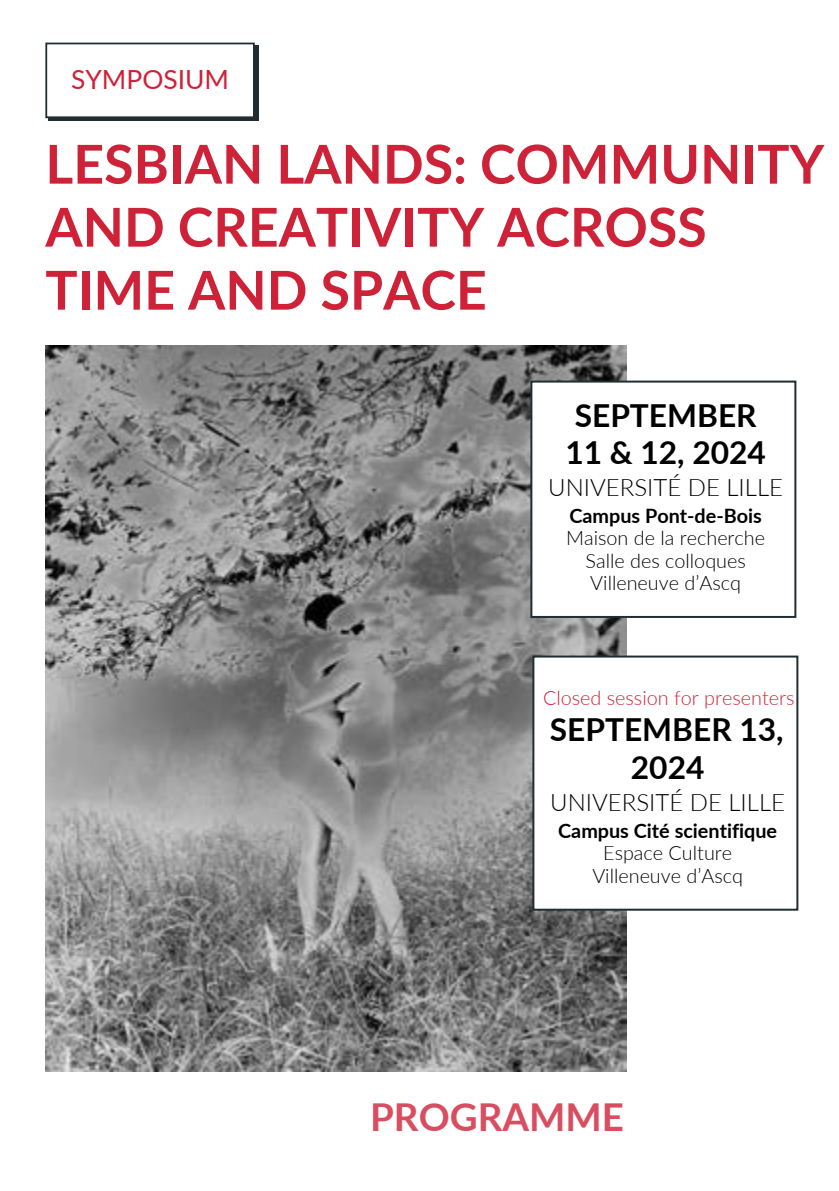
<style>
.page{position:relative;width:839px;height:1191px;background:#fff}
.page>*{position:absolute;margin:0;border:0;box-sizing:border-box;transform-origin:0 0}
.t1{font:700 53.6px/63px "Lato";color:#ce2238}
.t2{font:700 38.4px "Lato";color:#d84e60}
.t3{font:700 31.6px/37.6px "Lato";color:#000}
.t4{font:26.4px "Lato";color:#ce2238}
.t5{font:300 24px "Lato";color:#000}
.t6{font:300 19.8px/22.4px "Lato";color:#000;text-align:center}
.t7{font:300 19.8px "Lato";color:#ce2238}
.s1{font-weight:700}
</style>
<div class="page">
<img style="left:45px;top:345px;width:581px;height:726px">
<div style="left:49px;top:46px;width:209px;height:75px;background:#202e31"></div>
<div style="left:45px;top:43px;width:210px;height:75px;background:#fff"></div>
<svg style="left:530px;top:381px;width:266px;height:237px"></svg>
<svg style="left:532px;top:656px;width:266px;height:255px"></svg>
<h1 class="t4" style="left:71px;top:62px;width:159px">SYMPOSIUM</h1>
<p class="t1" style="left:45px;top:131px;width:780px">LESBIAN LANDS: COMMUNITY<br>AND CREATIVITY ACROSS<br>TIME AND SPACE</p>
<p class="t3" style="left:565px;top:396px;width:202px">SEPTEMBER<br>11 &amp; 12, 2024</p>
<p class="t5" style="left:548px;top:472px;width:236px">UNIVERSITÉ DE LILLE</p>
<p class="t6" style="left:566px;top:504px;width:200px"><span class="s1">Campus Pont-de-Bois<br></span>Maison de la recherche<br>Salle des colloques<br>Villeneuve d’Ascq</p>
<p class="t7" style="left:543px;top:685px;width:253px">Closed session for presenters</p>
<p class="t3" style="left:550px;top:710px;width:235px">SEPTEMBER 13,</p>
<h3 class="t3" style="left:631px;top:748px;width:75px">2024</h3>
<p class="t5" style="left:550px;top:787px;width:236px">UNIVERSITÉ DE LILLE</p>
<p class="t6" style="left:558px;top:819px;width:220px"><span class="s1">Campus Cité scientifique<br></span>Espace Culture<br>Villeneuve d’Ascq</p>
<h2 class="t2" style="left:370px;top:1093px;width:255px">PROGRAMME</h2>
</div>
